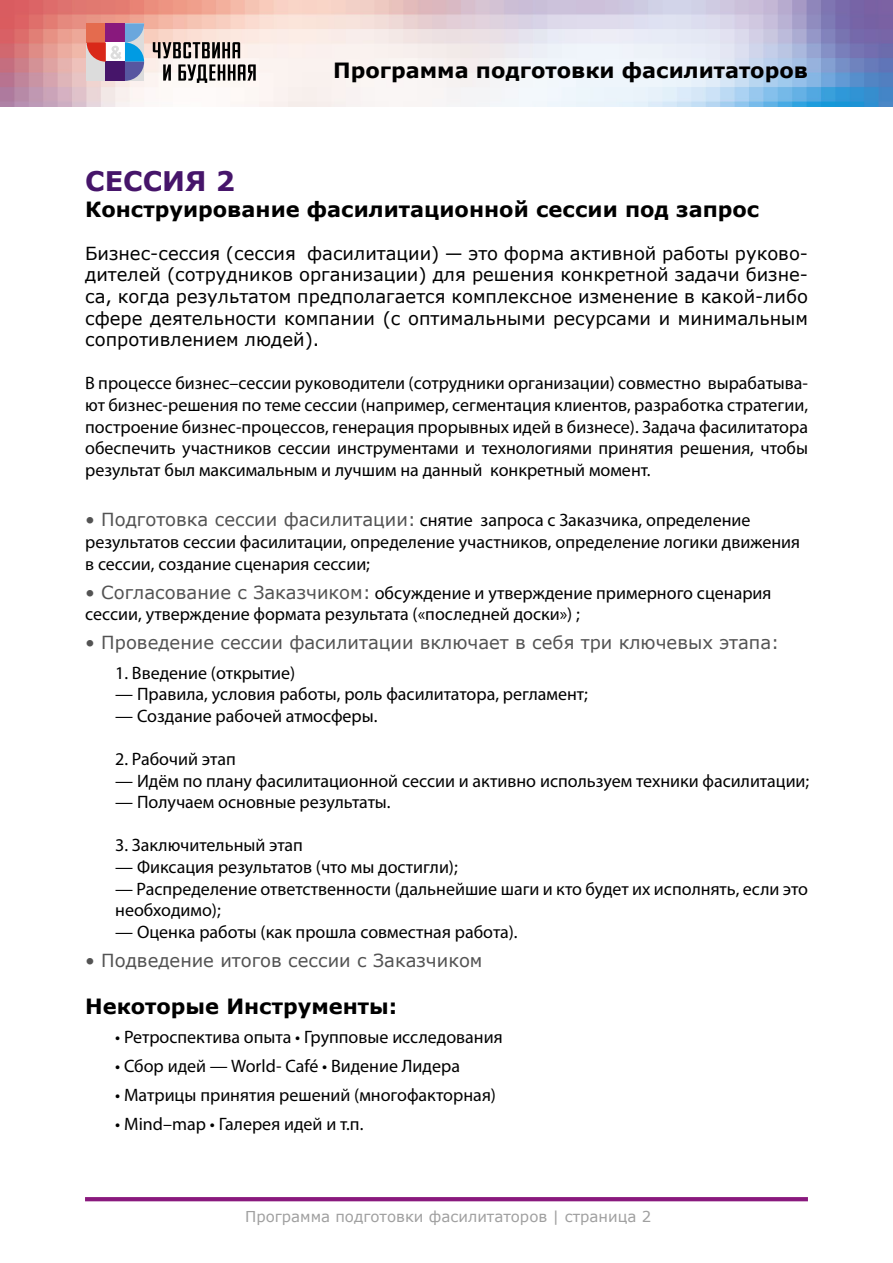
<style>
.page{position:relative;width:893px;height:1263px;background:#fff}
.page>*{position:absolute;margin:0;border:0;box-sizing:border-box;transform-origin:0 0}
.t1{font:700 27px "Verdana";color:#46156a}
.t2{font:700 21px "Verdana";color:#000}
.t3{font:18px/21.6px "Myriad Pro";color:#000}
.t4{font:18px/21.6px "Verdana";color:#000;text-align:justify}
.t5{font:18px "Verdana";color:#535353}
.t6{font:15px "Verdana";color:#a0a0a0}
.s1{font-family:"Verdana";color:#535353}
</style>
<div class="page">
<img style="left:0;top:0;width:893px;height:106px">
<svg style="left:87px;top:23px;width:57px;height:58px;background:#9b7fa1"></svg>
<svg style="left:153px;top:42px;width:87px;height:16px"></svg>
<svg style="left:163px;top:64px;width:8px;height:17px"></svg>
<svg style="left:178px;top:64px;width:78px;height:19px"></svg>
<svg style="left:85px;top:1197px;width:723px;height:4px;background:#8b1d7f"></svg>
<p class="t2" style="left:333px;top:56px;width:476px">Программа подготовки фасилитаторов</p>
<h1 class="t1" style="left:85px;top:162px;width:151px">СЕССИЯ 2</h1>
<p class="t2" style="left:85px;top:194px;width:676px">Конструирование фасилитационной сессии под запрос</p>
<p class="t4" style="left:85px;top:242px;width:724px">Бизнес-сессия (сессия фасилитации) — это форма активной работы руково&shy;дителей (сотрудников организации) для решения конкретной задачи бизне&shy;са, когда результатом предполагается комплексное изменение в какой-либо сфере деятельности компании (с оптимальными ресурсами и минимальным сопротивлением людей).</p>
<p class="t3" style="left:85px;top:372px;width:724px;text-align:justify">В процессе бизнес–сессии руководители (сотрудники организации) совместно вырабатыва&shy;ют бизнес-решения по теме сессии (например, сегментация клиентов, разработка стратегии, построение бизнес-процессов, генерация прорывных идей в бизнесе). Задача фасилитатора обеспечить участников сессии инструментами и технологиями принятия решения, чтобы результат был максимальным и лучшим на данный конкретный момент.</p>
<p class="t3" style="left:85px;top:509px;width:716px"><span class="s1">• Подготовка сессии фасилитации:</span> снятие запроса с Заказчика, определение результатов сессии фасилитации, определение участников, определение логики движения в сессии, создание сценария сессии;</p>
<p class="t3" style="left:85px;top:582px;width:688px"><span class="s1">• Согласование с Заказчиком:</span> обсуждение и утверждение примерного сценария сессии, утверждение формата результата («последней доски») ;</p>
<p class="t5" style="left:85px;top:630px;width:696px">• Проведение сессии фасилитации включает в себя три ключевых этапа:</p>
<p class="t3" style="left:115px;top:661px;width:181px">1. Введение (открытие)</p>
<p class="t3" style="left:115px;top:683px;width:474px">— Правила, условия работы, роль фасилитатора, регламент;</p>
<p class="t3" style="left:115px;top:705px;width:264px">— Создание рабочей атмосферы.</p>
<p class="t3" style="left:115px;top:748px;width:122px">2. Рабочий этап</p>
<p class="t3" style="left:115px;top:769px;width:696px">— Идём по плану фасилитационной сессии и активно используем техники фасилитации;</p>
<p class="t3" style="left:115px;top:791px;width:277px">— Получаем основные результаты.</p>
<p class="t3" style="left:115px;top:834px;width:189px">3. Заключительный этап</p>
<p class="t3" style="left:115px;top:856px;width:344px">— Фиксация результатов (что мы достигли);</p>
<p class="t3" style="left:115px;top:877px;width:694px">— Распределение ответственности (дальнейшие шаги и кто будет их исполнять, если это необходимо);</p>
<p class="t3" style="left:115px;top:921px;width:404px">— Оценка работы (как прошла совместная работа).</p>
<p class="t5" style="left:85px;top:948px;width:399px">• Подведение итогов сессии с Заказчиком</p>
<p class="t2" style="left:85px;top:991px;width:314px">Некоторые Инструменты:</p>
<p class="t3" style="left:115px;top:1026px;width:389px">• Ретроспектива опыта • Групповые исследования</p>
<p class="t3" style="left:115px;top:1055px;width:346px">• Сбор идей — World- Café • Видение Лидера</p>
<p class="t3" style="left:115px;top:1084px;width:382px">• Матрицы принятия решений (многофакторная)</p>
<p class="t3" style="left:115px;top:1113px;width:250px">• Mind–map • Галерея идей и т.п.</p>
<p class="t6" style="left:245px;top:1206px;width:408px">Программа подготовки фасилитаторов | страница 2</p>
</div>
